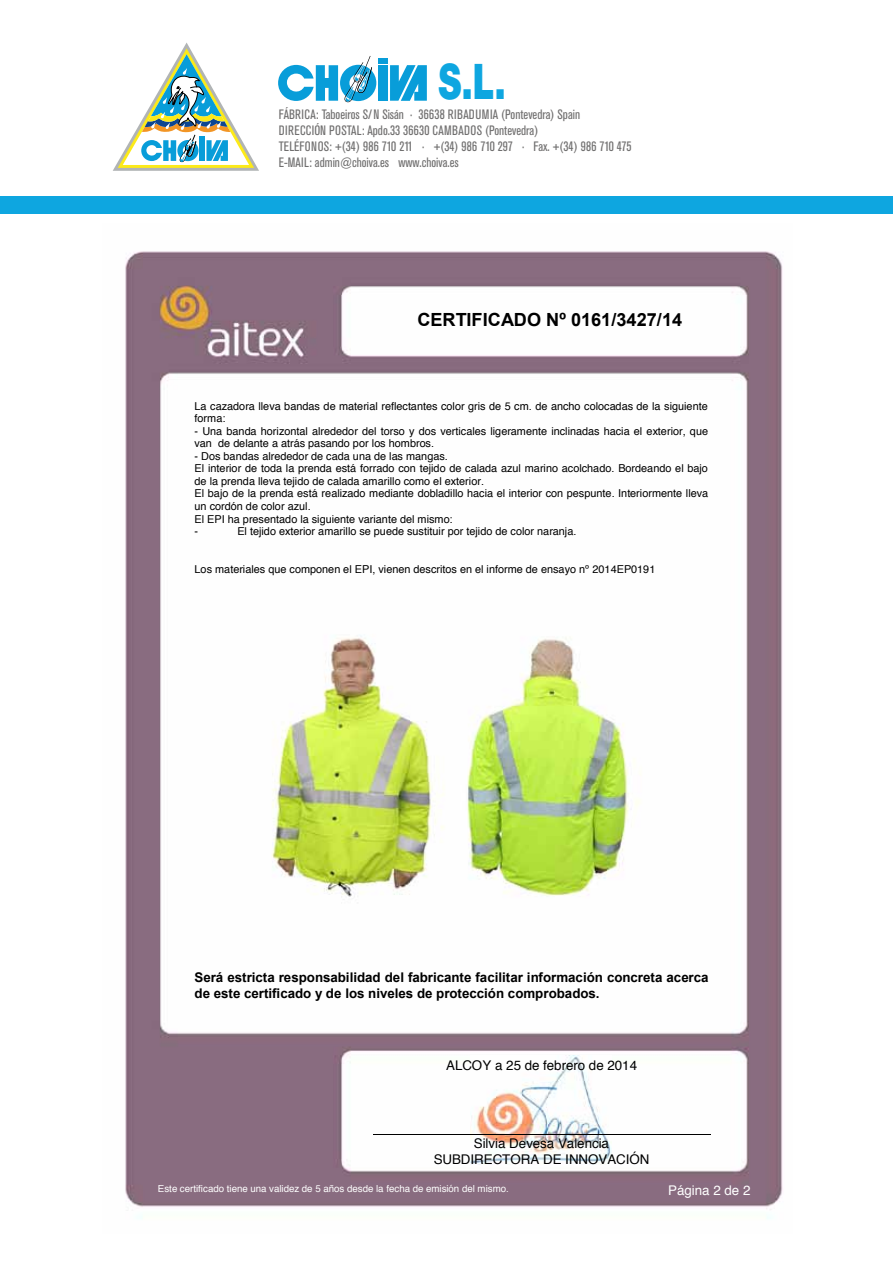
<style>
.page{position:relative;width:893px;height:1263px;background:#fff}
.page>*{position:absolute;margin:0;border:0;box-sizing:border-box;transform-origin:0 0}
.t1{font:900 49.2px "Helvetica Neue LT Std";color:#0ea6e0;scale:.7 1}
.t2{font:700 18.15px "Arial";color:#000}
.t3{font:condensed 13.5px/16.2px "Akzidenz Grotesk BE";color:#706f6f}
.t4{font:700 13.35px/15.3px "Arial";color:#000}
.t5{font:13.35px/15.5px "Helvetica";letter-spacing:-.005em;color:#000;text-align:center}
.t6{font:13.35px "Helvetica";color:#fff}
.t7{font:10.95px/12.5px "Helvetica";letter-spacing:.005em;color:#000}
.t8{font:9.75px "Helvetica";letter-spacing:-.005em;color:#fff}
</style>
<div class="page">
<svg style="left:113px;top:42px;width:146px;height:129px"></svg>
<div style="left:0;top:196px;width:893px;height:17px;background:#0ea6e0"></div>
<div style="left:340px;top:65px;width:36px;height:36px;background:#089dd9;border-radius:50%"></div>
<svg style="left:278px;top:65px;width:60px;height:36px"></svg>
<div style="left:378px;top:65px;width:9px;height:36px;background:#089dd9"></div>
<div style="left:378px;top:58px;width:9px;height:5px;background:#089dd9"></div>
<svg style="left:390px;top:65px;width:37px;height:36px"></svg>
<svg style="left:344px;top:56px;width:28px;height:46px"></svg>
<img style="left:125px;top:251px;width:658px;height:968px">
<img style="left:471px;top:1055px;width:140px;height:110px">
<img style="left:255px;top:618px;width:197px;height:291px">
<img style="left:452px;top:620px;width:196px;height:289px">
<hr style="left:373px;top:1134px;width:337px;height:1px;background:#000">
<h1 class="t1" style="left:438px;top:52px;width:98px">s.l.</h1>
<p class="t3" style="left:279px;top:106px;width:354px">Fábrica: Taboeiros S/N Sisán · 36638 Ribadumia (Pontevedra) Spain<br>Dirección postal: Apdo.33 36630 Cambados (Pontevedra)<br>Teléfonos: +(34) 986 710 211 · +(34) 986 710 297 · Fax. +(34) 986 710 475<br>E-mail: admin@choiva.es www.choiva.es</p>
<h2 class="t2" style="left:417px;top:307px;width:266px">CERTIFICADO Nº 0161/3427/14</h2>
<p class="t7" style="left:195px;top:400px;width:515px">La cazadora lleva bandas de material reflectantes color gris de 5 cm. de ancho colocadas de la siguiente forma:</p>
<p class="t7" style="left:195px;top:425px;width:515px">- Una banda horizontal alrededor del torso y dos verticales ligeramente inclinadas hacia el exterior, que van de delante a atrás pasando por los hombros.</p>
<p class="t7" style="left:195px;top:450px;width:515px">- Dos bandas alrededor de cada una de las mangas.<br>El interior de toda la prenda está forrado con tejido de calada azul marino acolchado. Bordeando el bajo de la prenda lleva tejido de calada amarillo como el exterior.<br>El bajo de la prenda está realizado mediante dobladillo hacia el interior con pespunte. Interiormente lleva un cordón de color azul.<br>El EPI ha presentado la siguiente variante del mismo:<br>-</p>
<p class="t7" style="left:237px;top:525px;width:341px">El tejido exterior amarillo se puede sustituir por tejido de color naranja.</p>
<p class="t7" style="left:195px;top:563px;width:462px">Los materiales que componen el EPI, vienen descritos en el informe de ensayo nº 2014EP0191</p>
<p class="t4" style="left:195px;top:970px;width:515px">Será estricta responsabilidad del fabricante facilitar información concreta acerca de este certificado y de los niveles de protección comprobados.</p>
<p class="t5" style="left:446px;top:1058px;width:192px">ALCOY a 25 de febrero de 2014</p>
<p class="t5" style="left:434px;top:1136px;width:217px">Silvia Devesa Valencia<br>SUBDIRECTORA DE INNOVACIÓN</p>
<p class="t8" style="left:158px;top:1181px;width:352px">Este certificado tiene una validez de 5 años desde la fecha de emisión del mismo.</p>
<p class="t6" style="left:668px;top:1180px;width:84px">Página 2 de 2</p>
</div>
